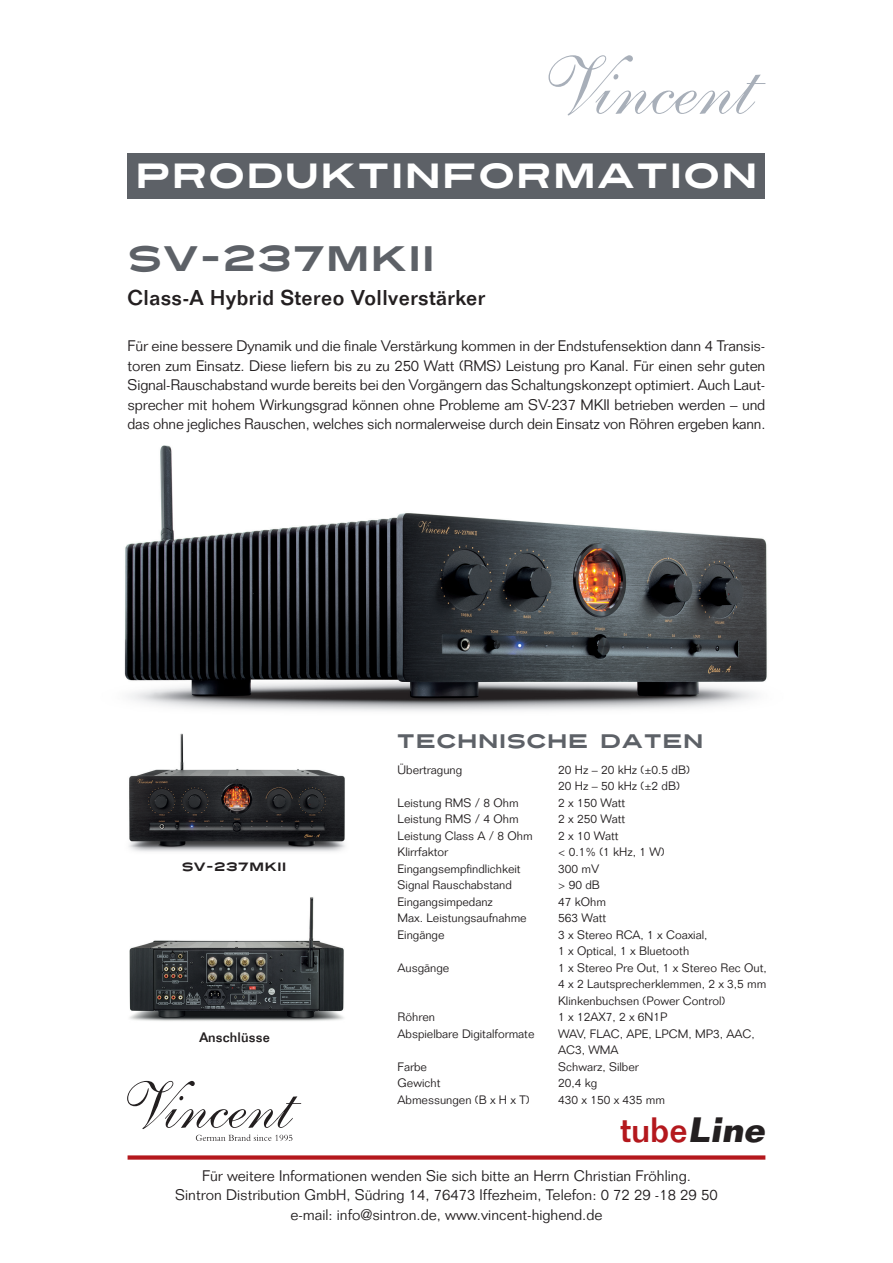
<style>
.page{position:relative;width:893px;height:1263px;background:#fff}
.page>*{position:absolute;margin:0;border:0;box-sizing:border-box;transform-origin:0 0}
.t1{font:35.25px "Turnpike";color:#5d6167}
.t2{font:34.8px "Turnpike";color:#fff}
.t3{font:500 34.5px "Folio";color:#b4181d}
.t4{font:500 21px "Folio";letter-spacing:.02em;color:#231f20}
.t5{font:19.5px "Turnpike";color:#5d6167}
.t6{font:300 15px/19.5px "Folio";color:#231f20;text-align:center}
.t7{font:500 13.5px "Folio";letter-spacing:.01em;color:#231f20}
.t8{font:300 12px/16.5px "Folio";color:#231f20}
.t9{font:12px "Turnpike";color:#231f20}
.s1{font-weight:700;font-style:italic;color:#231f20}
</style>
<div class="page">
<img style="left:129px;top:733px;width:216px;height:119px">
<img style="left:129px;top:897px;width:215px;height:124px">
<img style="left:124px;top:445px;width:643px;height:266px">
<svg style="left:127px;top:1081px;width:174px;height:60px"></svg>
<div style="left:128px;top:153px;width:637px;height:45px;background:#5d6167"></div>
<svg style="left:549px;top:55px;width:216px;height:60px"></svg>
<div style="left:128px;top:1155px;width:637px;height:5px;background:#b4181d"></div>
<h2 class="t2" style="left:135px;top:150px;width:625px">PRODUKTINFORMATION</h2>
<h1 class="t1" style="left:128px;top:233px;width:310px">SV-237MKII</h1>
<h3 class="t4" style="left:128px;top:285px;width:359px">Class-A Hybrid Stereo Vollverstärker</h3>
<p class="t6" style="left:128px;top:336px;width:639px;text-align:justify">Für eine bessere Dynamik und die finale Verstärkung kommen in der Endstufensektion dann 4 Transis&shy;toren zum Einsatz. Diese liefern bis zu zu 250 Watt (RMS) Leistung pro Kanal. Für einen sehr guten Signal-Rauschabstand wurde bereits bei den Vorgängern das Schaltungskonzept optimiert. Auch Laut&shy;sprecher mit hohem Wirkungsgrad können ohne Probleme am SV-237 MKII betrieben werden – und das ohne jegliches Rauschen, welches sich normalerweise durch dein Einsatz von Röhren ergeben kann.</p>
<p class="t9" style="left:182px;top:857px;width:106px">SV-237MKII</p>
<p class="t7" style="left:199px;top:1029px;width:72px">Anschlüsse</p>
<h3 class="t5" style="left:396px;top:727px;width:309px">TECHNISCHE DATEN</h3>
<p class="t8" style="left:398px;top:761px;width:66px">Übertragung</p>
<p class="t8" style="left:398px;top:794px;width:137px">Leistung RMS / 8 Ohm<br>Leistung RMS / 4 Ohm<br>Leistung Class A / 8 Ohm<br>Klirrfaktor<br>Eingangsempfindlichkeit<br>Signal Rauschabstand<br>Eingangsimpedanz<br>Max. Leistungsaufnahme<br>Eingänge</p>
<p class="t8" style="left:398px;top:959px;width:53px">Ausgänge</p>
<p class="t8" style="left:398px;top:1009px;width:138px">Röhren<br>Abspielbare Digitalformate</p>
<p class="t8" style="left:398px;top:1058px;width:134px">Farbe<br>Gewicht<br>Abmessungen (B x H x T)</p>
<p class="t8" style="left:558px;top:761px;width:210px">20 Hz – 20 kHz (±0.5 dB)<br>20 Hz – 50 kHz (±2 dB)<br>2 x 150 Watt<br>2 x 250 Watt<br>2 x 10 Watt<br>&lt; 0.1% (1 kHz, 1 W)<br>300 mV<br>&gt; 90 dB<br>47 kOhm<br>563 Watt<br>3 x Stereo RCA, 1 x Coaxial,<br>1 x Optical, 1 x Bluetooth<br>1 x Stereo Pre Out, 1 x Stereo Rec Out,<br>4 x 2 Lautsprecherklemmen, 2 x 3,5 mm<br>Klinkenbuchsen (Power Control)<br>1 x 12AX7, 2 x 6N1P<br>WAV, FLAC, APE, LPCM, MP3, AAC,<br>AC3, WMA<br>Schwarz, Silber<br>20,4 kg<br>430 x 150 x 435 mm</p>
<h3 class="t3" style="left:620px;top:1109px;width:153px">tube<span class="s1">Line</span></h3>
<p class="t6" style="left:175px;top:1166px;width:544px">Für weitere Informationen wenden Sie sich bitte an Herrn Christian Fröhling.<br>Sintron Distribution GmbH, Südring 14, 76473 Iffezheim, Telefon: 0 72 29 -18 29 50 e-mail: info@sintron.de, www.vincent-highend.de</p>
</div>
